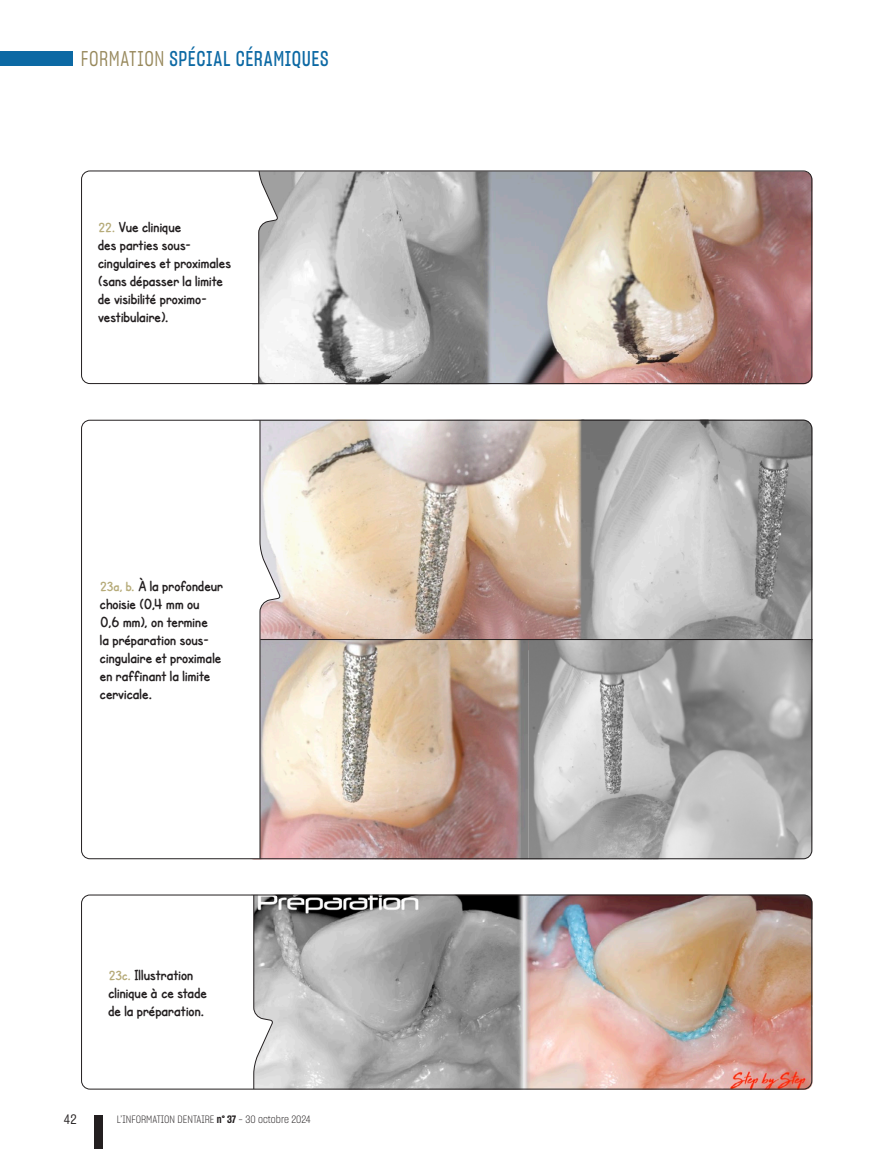
<style>
.page{position:relative;width:893px;height:1149px;background:#fff}
.page>*{position:absolute;margin:0;border:0;box-sizing:border-box;transform-origin:0 0}
.t1{font:21px "Sharp Grotesk Medium 15";letter-spacing:.03em;color:#0c69a4;scale:.9 1}
._2022-ID-Legende{font:700 15px/18px "SF Cartoonist Hand";letter-spacing:.005em;color:#231f20}
.t2{font:13.5px "Sharp Grotesk Book 15";color:#231f20}
.t3{font:10.5px "Sharp Grotesk Light 15";color:#231f20}
.s1{font-family:"Sharp Grotesk Book 15";color:#97885b}
.s2{font-size:13.5px;color:#b6ab79}
.s3{font-family:"Sharp Grotesk Semi Bold 15"}
</style>
<div class="page">
<div style="left:0;top:51px;width:72px;height:15px;background:#0c69a4"></div>
<div style="left:94px;top:1114px;width:8px;height:34px;background:#231f20"></div>
<img style="left:279px;top:171px;width:533px;height:213px">
<img style="left:281px;top:421px;width:300px;height:218px">
<img style="left:581px;top:421px;width:231px;height:218px">
<img style="left:245px;top:640px;width:567px;height:219px">
<img style="left:274px;top:894px;width:538px;height:195px">
<svg style="left:82px;top:172px;width:197px;height:211px"></svg>
<div style="left:81px;top:170px;width:731px;height:214px;border:1px solid #231f20;border-radius:8px"></div>
<svg style="left:82px;top:896px;width:192px;height:192px"></svg>
<div style="left:81px;top:894px;width:731px;height:195px;border:1px solid #231f20;border-radius:8px"></div>
<svg style="left:82px;top:421px;width:199px;height:437px"></svg>
<hr style="left:260px;top:639px;width:552px;height:1px;background:#231f20">
<h1 class="t1" style="left:81px;top:44px;width:277px"><span class="s1">FORMATION</span> SPÉCIAL CÉRAMIQUES</h1>
<p class="_2022-ID-Legende" style="left:98px;top:218px;width:134px"><span class="s2">22.</span> Vue clinique<br>des parties sous&shy;cingulaires et proximales (sans dépasser la limite de visibilité proximo&shy;vestibulaire).</p>
<p class="_2022-ID-Legende" style="left:100px;top:576px;width:125px"><span class="s2">23a, b.</span> À la profondeur choisie (0,4 mm ou<br>0,6 mm), on termine<br>la préparation sous&shy;cingulaire et proximale en raffinant la limite cervicale.</p>
<p class="_2022-ID-Legende" style="left:108px;top:965px;width:100px"><span class="s2">23c.</span> Illustration clinique à ce stade de la préparation.</p>
<p class="t2" style="left:64px;top:1109px;width:14px">42</p>
<p class="t3" style="left:117px;top:1111px;width:195px">L’INFORMATION DENTAIRE <span class="s3">n° 37</span> - 30 octobre 2024</p>
</div>
